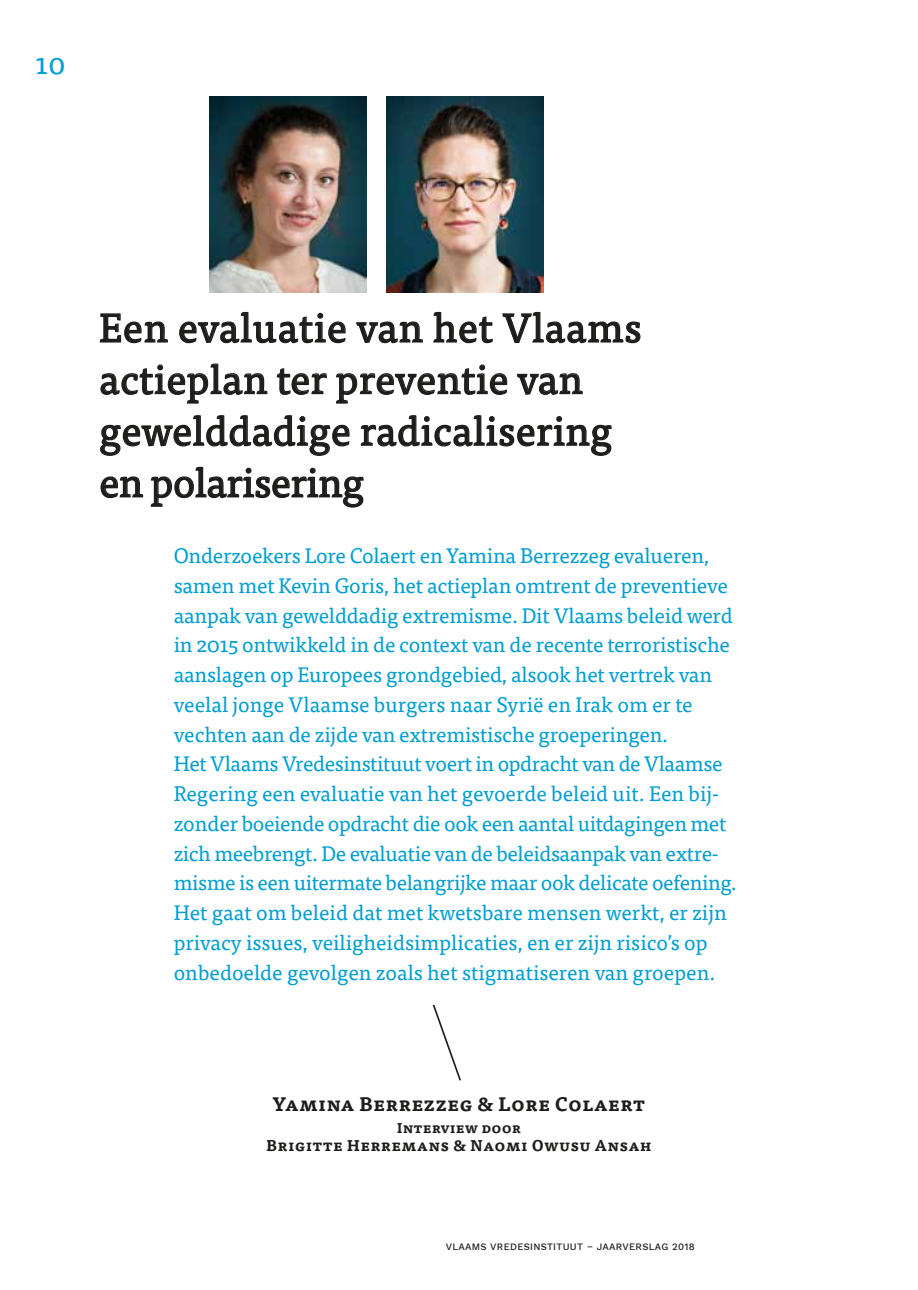
<style>
.page{position:relative;width:918px;height:1290px;background:#fff}
.page>*{position:absolute;margin:0;border:0;box-sizing:border-box;transform-origin:0 0}
.t1{font:40.25px/51.6px "Tisa Pro";letter-spacing:.01em;color:#1d1d1b}
.t2{font:29.75px "Tisa Pro";color:#009ed2}
.t3{font:21px/29.8px "Tisa Pro";letter-spacing:-.01em;color:#009ed2}
.t4{font:700 19.25px "Tisa Pro";letter-spacing:.01em;color:#1d1d1b}
.t5{font:700 15.4px "Tisa Pro";letter-spacing:.02em;color:#1d1d1b}
.t6{font:700 14px "Tisa Pro";letter-spacing:.01em;color:#1d1d1b}
.t7{font:500 9.62px "Work Sans";letter-spacing:.03em;color:#1d1d1b}
</style>
<div class="page">
<img style="left:387px;top:97px;width:156px;height:196px">
<svg style="left:432px;top:1005px;width:29px;height:76px"></svg>
<svg style="left:99px;top:313px;width:69px;height:31px"></svg>
<svg style="left:179px;top:311px;width:167px;height:33px"></svg>
<svg style="left:356px;top:321px;width:67px;height:23px"></svg>
<svg style="left:433px;top:311px;width:60px;height:33px"></svg>
<svg style="left:502px;top:311px;width:139px;height:33px"></svg>
<svg style="left:100px;top:363px;width:168px;height:41px"></svg>
<svg style="left:276px;top:368px;width:51px;height:27px"></svg>
<svg style="left:335px;top:364px;width:173px;height:40px"></svg>
<svg style="left:517px;top:373px;width:66px;height:22px"></svg>
<svg style="left:100px;top:415px;width:250px;height:41px"></svg>
<svg style="left:360px;top:415px;width:252px;height:41px"></svg>
<svg style="left:100px;top:476px;width:44px;height:23px"></svg>
<svg style="left:150px;top:466px;width:214px;height:42px"></svg>
<img style="left:210px;top:97px;width:157px;height:196px">
<h2 class="t2" style="left:34px;top:41px;width:34px">10</h2>
<h1 class="t1" style="left:99px;top:300px;width:544px">Een evaluatie van het Vlaams actieplan ter preventie van gewelddadige radicalisering en polarisering</h1>
<p class="t3" style="left:174px;top:540px;width:565px">Onderzoekers Lore Colaert en Yamina Berrezzeg evalueren, samen met Kevin Goris, het actieplan omtrent de preventieve aanpak van gewelddadig extremisme. Dit Vlaams beleid werd in 2015 ontwikkeld in de context van de recente terroristische aanslagen op Europees grondgebied, alsook het vertrek van veelal jonge Vlaamse burgers naar Syrië en Irak om er te vechten aan de zijde van extremistische groeperingen.<br>Het Vlaams Vredesinstituut voert in opdracht van de Vlaamse Regering een evaluatie van het gevoerde beleid uit. Een bij&shy;zonder boeiende opdracht die ook een aantal uitdagingen met zich meebrengt. De evaluatie van de beleidsaanpak van extre&shy;misme is een uitermate belangrijke maar ook delicate oefening.<br>Het gaat om beleid dat met kwetsbare mensen werkt, er zijn privacy issues, veiligheidsimplicaties, en er zijn risico’s op onbedoelde gevolgen zoals het stigmatiseren van groepen.</p>
<p class="t4" style="left:272px;top:1088px;width:374px">Yamina Berrezzeg &amp; Lore Colaert</p>
<p class="t6" style="left:397px;top:1117px;width:126px">Interview door</p>
<p class="t5" style="left:266px;top:1132px;width:387px">Brigitte Herremans &amp; Naomi Owusu Ansah</p>
<p class="t7" style="left:446px;top:1241px;width:250px">VLAAMS VREDESINSTITUUT – JAARVERSLAG 2018</p>
</div>
